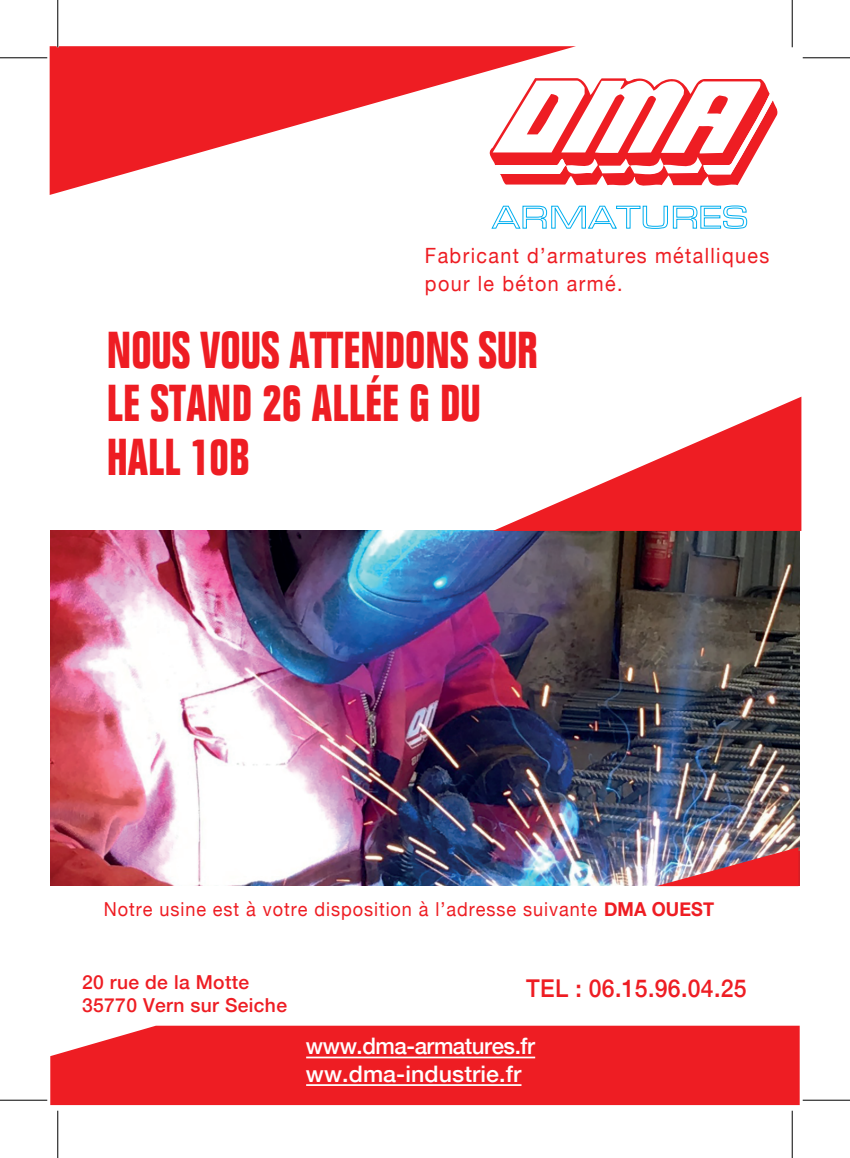
<style>
.page{position:relative;width:850px;height:1158px;background:#fff}
.page>*{position:absolute;margin:0;border:0;box-sizing:border-box;transform-origin:0 0}
.t1{font:700 condensed 50.75px/53.4px "Folio";color:#ee1d23;scale:.9 1}
.t2{font:500 24.5px "Helvetica Neue";letter-spacing:.015em;color:#ee1d23;scale:.94 1}
.t3{font:500 22.75px/27.3px "Helvetica Neue";letter-spacing:-.02em;color:#fff}
.t4{font:21px/28px "Helvetica Neue";letter-spacing:.07em;color:#ee1d23;scale:.94 1}
.t5{font:19.25px "Helvetica Neue";letter-spacing:.05em;color:#ee1d23;scale:.94 1}
.t6{font:500 19.25px/23.1px "Helvetica Neue";letter-spacing:.02em;color:#ee1d23}
.s1{font-weight:700}
</style>
<div class="page">
<img style="left:50px;top:530px;width:749px;height:356px">
<svg style="left:576px;top:78px;width:201px;height:108px"></svg>
<svg style="left:491px;top:205px;width:256px;height:24px"></svg>
<svg style="left:50px;top:46px;width:526px;height:149px;fill:#ee1d23"></svg>
<svg style="left:493px;top:397px;width:308px;height:134px"></svg>
<img style="left:656px;top:847px;width:142px;height:39px">
<div style="left:50px;top:1025px;width:749px;height:79px;background:#ee1d23"></div>
<hr style="left:306px;top:1056px;width:229px;height:2px;background:#fff">
<hr style="left:306px;top:1083px;width:215px;height:2px;background:#fff">
<hr style="left:57px;top:0;width:2px;height:47px;background:#fff">
<hr style="left:0;top:57px;width:47px;height:1px;background:#000">
<hr style="left:802px;top:57px;width:48px;height:1px;background:#000">
<hr style="left:0;top:1099px;width:47px;height:1px;background:#000">
<hr style="left:802px;top:1099px;width:48px;height:1px;background:#000">
<hr style="left:57px;top:0;width:1px;height:47px;background:#000">
<hr style="left:57px;top:1110px;width:1px;height:47px;background:#000">
<hr style="left:792px;top:0;width:1px;height:47px;background:#000">
<hr style="left:792px;top:1110px;width:1px;height:47px;background:#000">
<p class="t4" style="left:425px;top:243px;width:368px">Fabricant d’armatures métalliques pour le béton armé.</p>
<h1 class="t1" style="left:107px;top:324px;width:480px">NOUS VOUS ATTENDONS SUR<br>LE STAND 26 ALLÉE G DU<br>HALL 10B</h1>
<p class="t5" style="left:104px;top:895px;width:651px">Notre usine est à votre disposition à l’adresse suivante <span class="s1">DMA OUEST</span></p>
<p class="t6" style="left:82px;top:969px;width:206px">20 rue de la Motte<br>35770 Vern sur Seiche</p>
<p class="t2" style="left:526px;top:968px;width:236px">TEL : 06.15.96.04.25</p>
<p class="t3" style="left:306px;top:1030px;width:230px">www.dma-armatures.fr ww.dma-industrie.fr</p>
</div>
